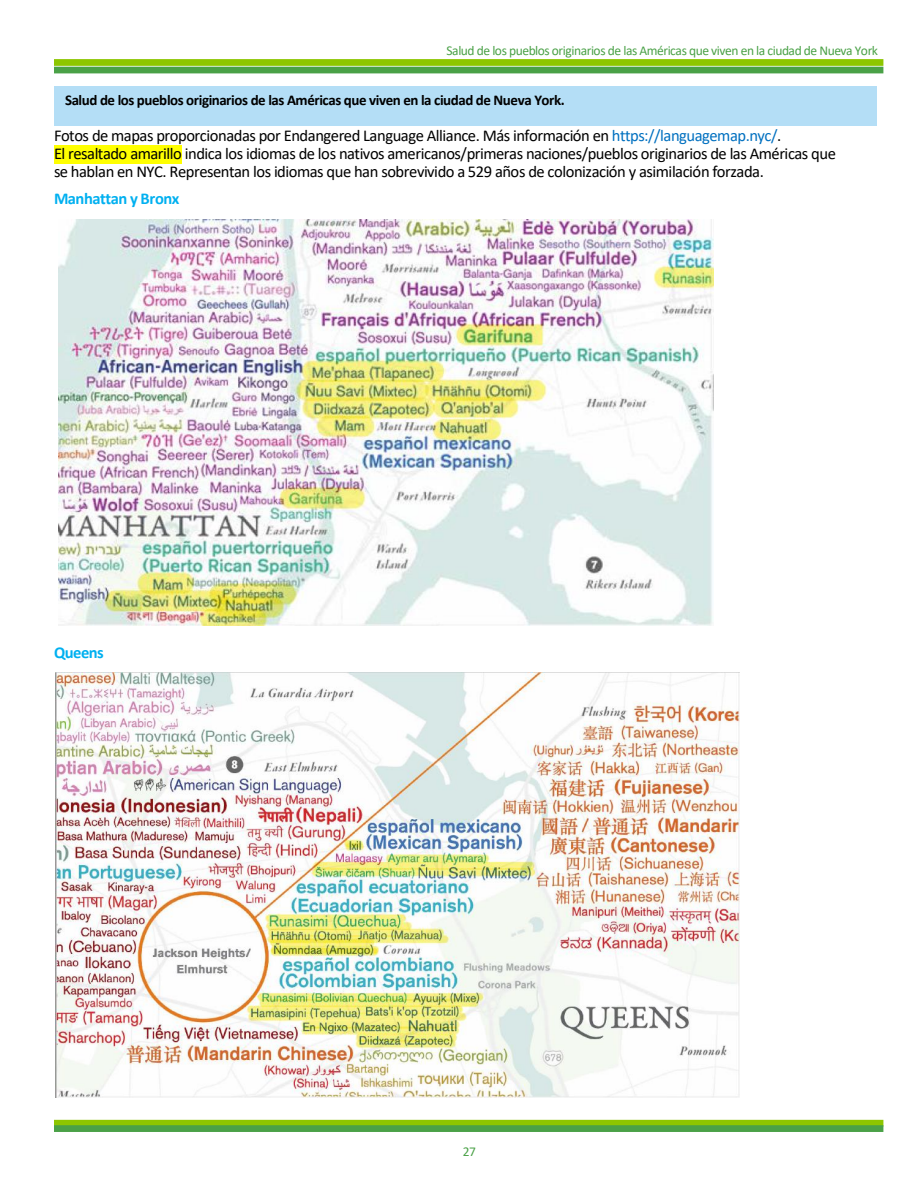
<style>
.page{position:relative;width:918px;height:1188px;background:#fff}
.page>*{position:absolute;margin:0;border:0;box-sizing:border-box;transform-origin:0 0}
.t1{font:16.5px/18.1px "Calibri";letter-spacing:-.03em;color:#000}
.t2{font:700 16.5px "Calibri";letter-spacing:-.025em;color:#00b0f0}
.t3{font:700 15px "Calibri";letter-spacing:-.03em;color:#000}
.t4{font:13.5px "Calibri";letter-spacing:-.03em;color:#4aa147}
.s1{color:#0070c0}
</style>
<div class="page">
<div style="left:54px;top:67px;width:829px;height:6px;background:#4aa147"></div>
<div style="left:54px;top:59px;width:829px;height:7px;background:#8dc600"></div>
<div style="left:54px;top:1120px;width:829px;height:7px;background:#8dc600"></div>
<div style="left:54px;top:1125px;width:829px;height:7px;background:#4aa147"></div>
<div style="left:54px;top:145px;width:127px;height:18px;background:#ff0"></div>
<img style="left:58px;top:219px;width:655px;height:407px">
<div style="left:54px;top:86px;width:822px;height:40px;background:#b4def6"></div>
<img style="left:55px;top:673px;width:684px;height:424px">
<p class="t4" style="left:446px;top:41px;width:433px">Salud de los pueblos originarios de las Américas que viven en la ciudad de Nueva York</p>
<p class="t3" style="left:65px;top:89px;width:501px">Salud de los pueblos originarios de las Américas que viven en la ciudad de Nueva York.</p>
<p class="t1" style="left:54px;top:126px;width:783px">Fotos de mapas proporcionadas por Endangered Language Alliance. Más información en <span class="s1">https://languagemap.nyc/</span>.<br>El resaltado amarillo indica los idiomas de los nativos americanos/primeras naciones/pueblos originarios de las Américas que se hablan en NYC. Representan los idiomas que han sobrevivido a 529 años de colonización y asimilación forzada.</p>
<p class="t2" style="left:54px;top:187px;width:127px">Manhattan y Bronx</p>
<p class="t2" style="left:54px;top:641px;width:51px">Queens</p>
<p class="t4" style="left:463px;top:1142px;width:15px">27</p>
</div>
